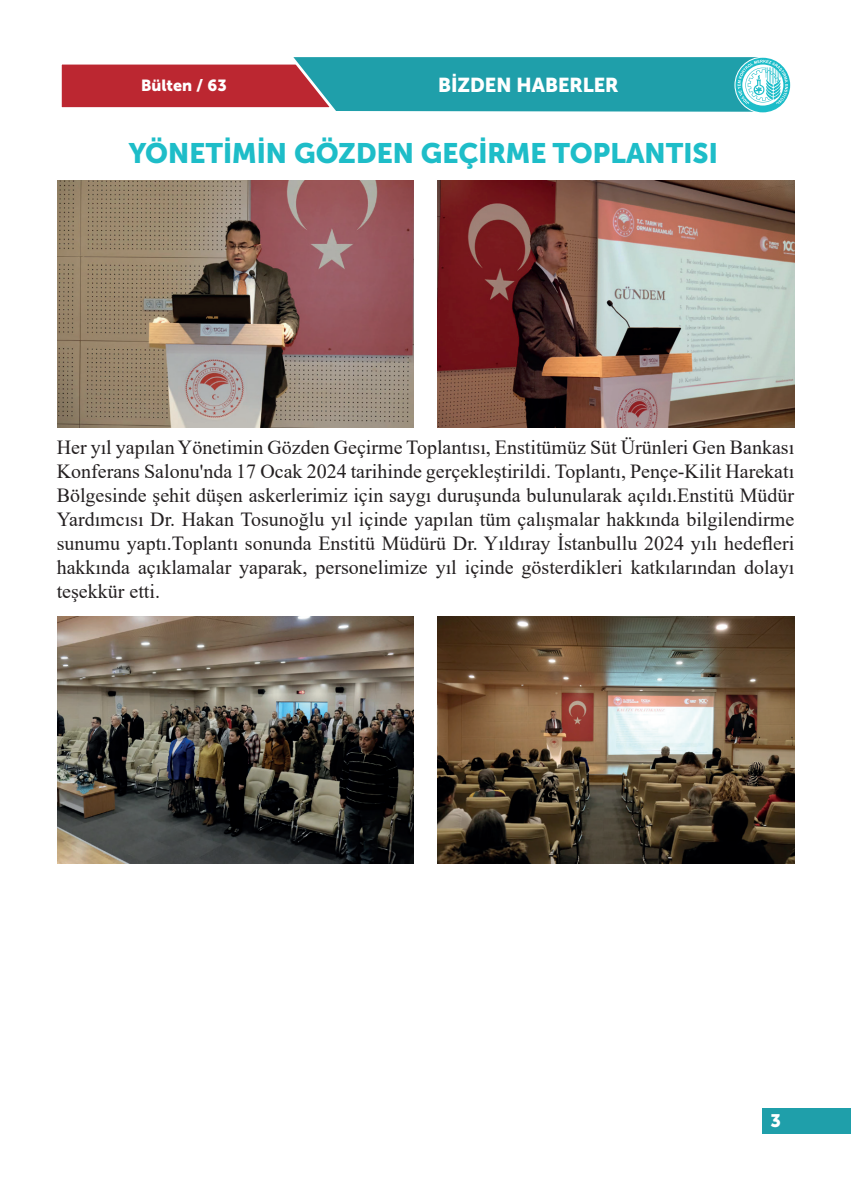
<style>
.page{position:relative;width:851px;height:1191px;background:#fff}
.page>*{position:absolute;margin:0;border:0;box-sizing:border-box;transform-origin:0 0}
.t1{font:28px "Museo Sans Cyrl 900";color:#1ebdc8}
.t2{font:20px/24px "Times New Roman";color:#231f20;text-align:justify}
.t3{font:20px "Museo Sans Cyrl 900";color:#fff}
.t4{font:18px "Museo Sans Cyrl 900";color:#fff}
.t5{font:16px "Museo Sans Cyrl 900";color:#fff}
</style>
<div class="page">
<svg style="left:61px;top:57px;width:729px;height:55px;background:#658c95"></svg>
<div style="left:762px;top:1108px;width:88px;height:26px;background:#1f9faa"></div>
<img style="left:57px;top:180px;width:356px;height:248px">
<img style="left:57px;top:616px;width:356px;height:248px">
<img style="left:437px;top:180px;width:357px;height:248px">
<img style="left:437px;top:616px;width:357px;height:248px">
<p class="t5" style="left:141px;top:76px;width:87px">Bülten / 63</p>
<p class="t3" style="left:438px;top:73px;width:182px">BİZDEN HABERLER</p>
<h1 class="t1" style="left:129px;top:137px;width:590px">YÖNETİMİN GÖZDEN GEÇİRME TOPLANTISI</h1>
<p class="t2" style="left:57px;top:435px;width:739px">Her yıl yapılan Yönetimin Gözden Geçirme Toplantısı, Enstitümüz Süt Ürünleri Gen Bankası Konferans Salonu'nda 17 Ocak 2024 tarihinde gerçekleştirildi. Toplantı, Pençe-Kilit Harekatı Bölgesinde şehit düşen askerlerimiz için saygı duruşunda bulunularak açıldı.Enstitü Müdür Yardımcısı Dr. Hakan Tosunoğlu yıl içinde yapılan tüm çalışmalar hakkında bilgilendirme sunumu yaptı.Toplantı sonunda Enstitü Müdürü Dr. Yıldıray İstanbullu 2024 yılı hedefleri hakkında açıklamalar yaparak, personelimize yıl içinde gösterdikleri katkılarından dolayı teşekkür etti.</p>
<p class="t4" style="left:770px;top:1110px;width:12px">3</p>
</div>
